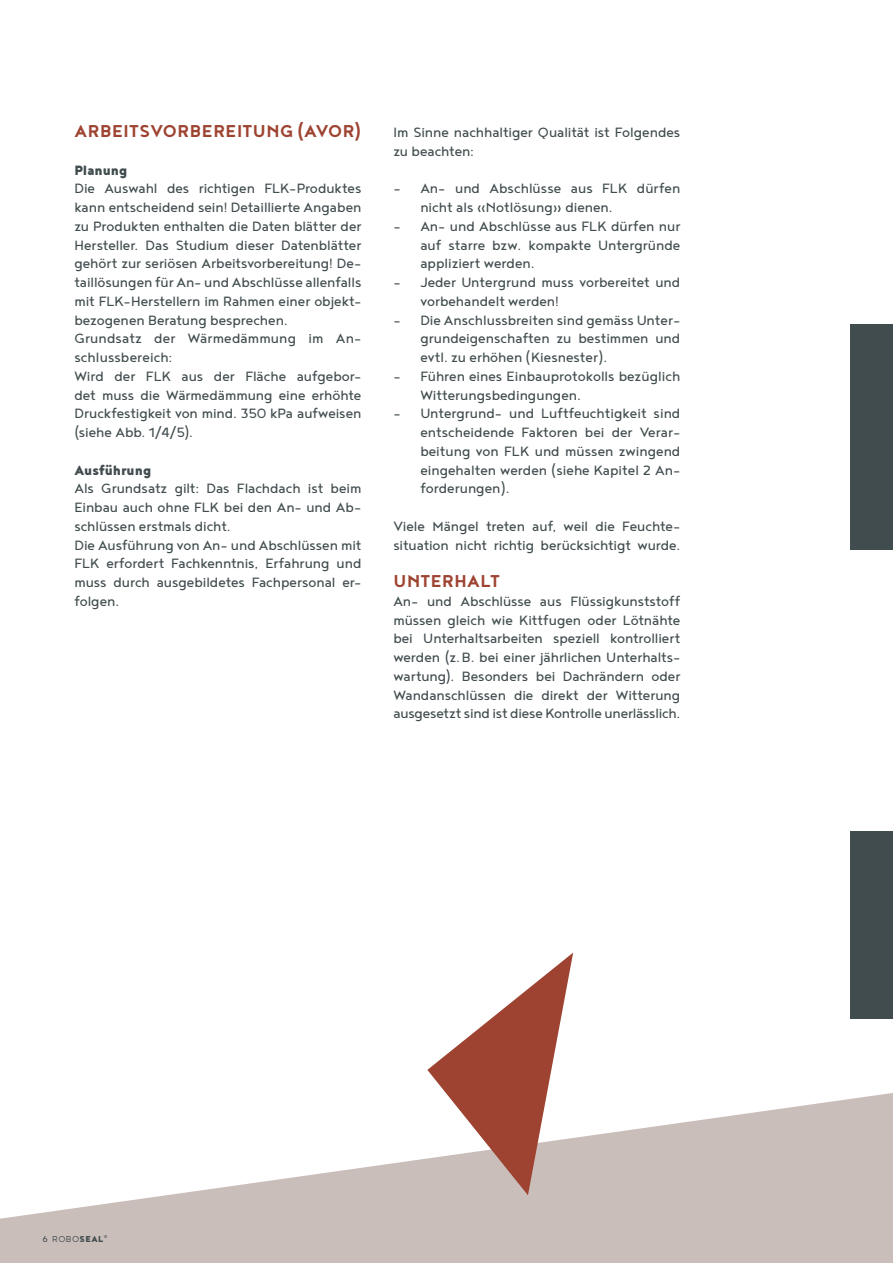
<style>
.page{position:relative;width:893px;height:1263px;background:#fff}
.page>*{position:absolute;margin:0;border:0;box-sizing:border-box;transform-origin:0 0}
.t1{font:700 21px "Noyh";letter-spacing:.025em;color:#9e4331}
.t2{font:16.5px/18.8px "Noyh";color:#414c4e}
.t3{font:900 16.5px "Noyh";color:#414c4e}
.t4{font:300 10.5px "Noyh";color:#414c4e}
.s1{font-weight:400}
.s2{font-weight:900}
</style>
<div class="page">
<svg style="left:0;top:1096px;width:872px;height:167px;fill:#cabeba"></svg>
<svg style="left:872px;top:1018px;width:21px;height:245px"></svg>
<div style="left:850px;top:325px;width:43px;height:225px;background:#414c4e"></div>
<div style="left:850px;top:831px;width:43px;height:187px;background:#414c4e"></div>
<svg style="left:427px;top:953px;width:146px;height:242px"></svg>
<p class="t1" style="left:75px;top:119px;width:288px">ARBEITSVORBEREITUNG (AVOR)</p>
<p class="t3" style="left:74px;top:160px;width:55px">Planung</p>
<p class="t2" style="left:74px;top:179px;width:289px">Die Auswahl des richtigen FLK-Produktes kann entscheidend sein! Detaillierte Angaben zu Produkten enthalten die Daten blätter der Hersteller. Das Studium dieser Datenblätter gehört zur seriösen Arbeitsvorbereitung! De&shy;taillösungen für An- und Abschlüsse allenfalls mit FLK-Herstellern im Rahmen einer objekt&shy;bezogenen Beratung besprechen.<br>Grundsatz der Wärmedämmung im An&shy;schlussbereich:<br>Wird der FLK aus der Fläche aufgebor&shy;det muss die Wärmedämmung eine erhöhte Druckfestigkeit von mind. 350 kPa aufweisen (siehe Abb. 1/4/5).</p>
<p class="t3" style="left:74px;top:460px;width:78px">Ausführung</p>
<p class="t2" style="left:74px;top:479px;width:289px">Als Grundsatz gilt: Das Flachdach ist beim Einbau auch ohne FLK bei den An- und Ab&shy;schlüssen erstmals dicht.<br>Die Ausführung von An- und Abschlüssen mit FLK erfordert Fachkenntnis, Erfahrung und muss durch ausgebildetes Fachpersonal er&shy;folgen.</p>
<p class="t2" style="left:393px;top:122px;width:289px">Im Sinne nachhaltiger Qualität ist Folgendes zu beachten:</p>
<p class="t2" style="left:420px;top:179px;width:262px;text-indent:-27px">– An- und Abschlüsse aus FLK dürfen nicht als «Notlösung» dienen.</p>
<p class="t2" style="left:420px;top:216px;width:262px;text-align:justify;text-indent:-27px">– An- und Abschlüsse aus FLK dürfen nur auf starre bzw. kompakte Untergründe appliziert werden.</p>
<p class="t2" style="left:420px;top:272px;width:261px;text-indent:-27px">– Jeder Untergrund muss vorbereitet und vorbehandelt werden!</p>
<p class="t2" style="left:420px;top:310px;width:261px;text-align:justify;text-indent:-27px">– Die Anschlussbreiten sind gemäss Unter&shy;grundeigenschaften zu bestimmen und evtl. zu erhöhen (Kiesnester).</p>
<p class="t2" style="left:420px;top:366px;width:262px;text-indent:-27px">– Führen eines Einbauprotokolls bezüglich<br>Witterungsbedingungen.</p>
<p class="t2" style="left:420px;top:404px;width:262px;text-align:justify;text-indent:-27px">– Untergrund- und Luftfeuchtigkeit sind entscheidende Faktoren bei der Verar&shy;beitung von FLK und müssen zwingend eingehalten werden (siehe Kapitel 2 An&shy;forderungen).</p>
<p class="t2" style="left:393px;top:516px;width:289px">Viele Mängel treten auf, weil die Feuchte&shy;situation nicht richtig berücksichtigt wurde.</p>
<p class="t1" style="left:394px;top:569px;width:108px">UNTERHALT</p>
<p class="t2" style="left:393px;top:591px;width:289px;text-align:justify">An- und Abschlüsse aus Flüssigkunststoff müssen gleich wie Kittfugen oder Lötnähte bei Unterhaltsarbeiten speziell kontrolliert werden (z.B. bei einer jährlichen Unterhalts&shy;wartung). Besonders bei Dachrändern oder Wandanschlüssen die direkt der Witterung ausgesetzt sind ist diese Kontrolle unerlässlich.</p>
<p class="t4" style="left:43px;top:1233px;width:67px"><span class="s1">6</span> ROBO<span class="s2">SEAL</span><sup>®</sup></p>
</div>
